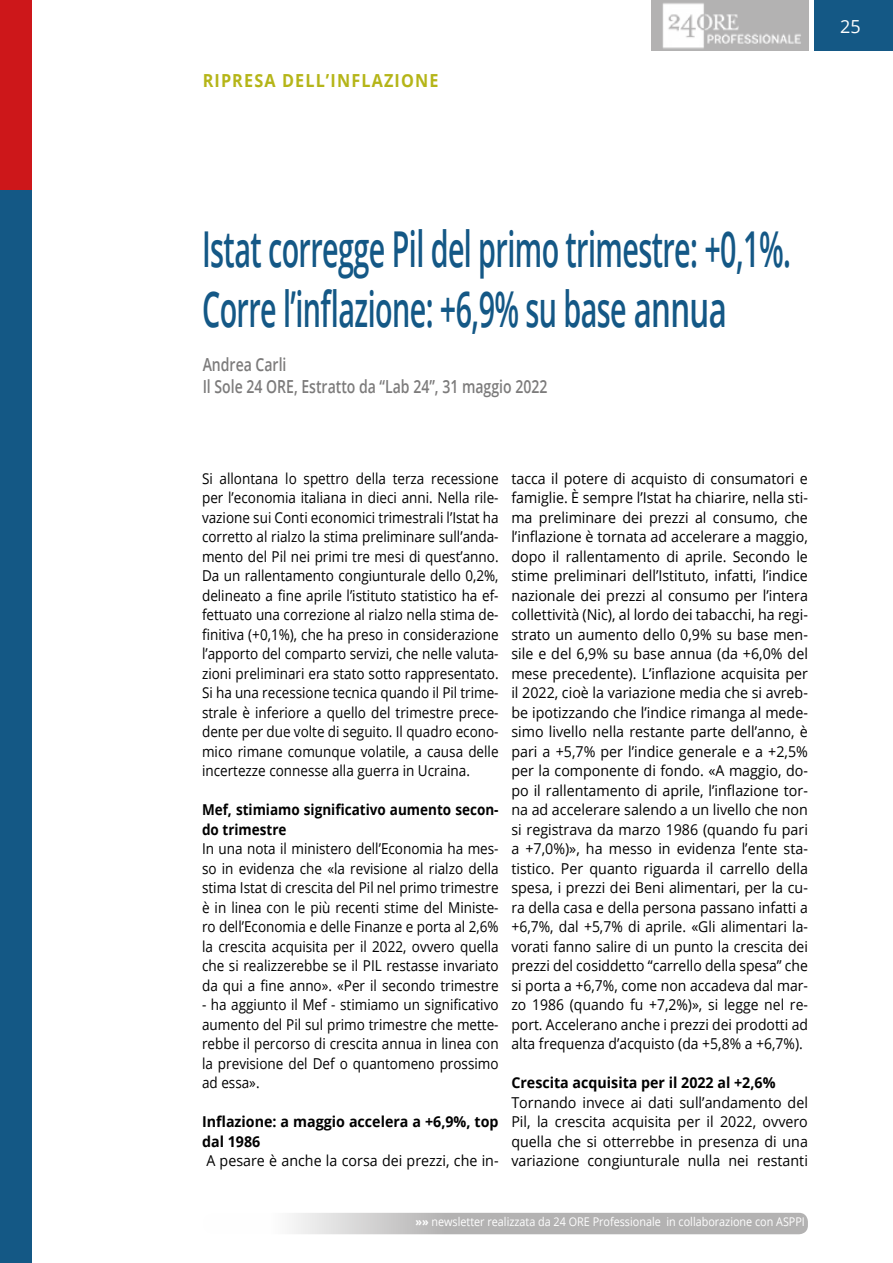
<style>
.page{position:relative;width:893px;height:1263px;background:#fff}
.page>*{position:absolute;margin:0;border:0;box-sizing:border-box;transform-origin:0 0}
.t1{font:600 49.5px/59.4px "Open Sans";letter-spacing:-.02em;color:#145886;scale:.58 1}
.t2{font:600 18px/21.6px "Open Sans";color:#7c7b7b;scale:.78 1}
.t3{font:700 18px "Open Sans";letter-spacing:.07em;color:#b5b518;scale:.9 1}
.t4{font:18px "Open Sans";color:#fff}
.t5{font:15px/19.5px "Open Sans";color:#000;text-align:justify;scale:.95 1}
.t6{font:15px/19.5px "Open Sans";color:#000;text-align:justify;scale:.9 1}
.t7{font:700 15px/19.5px "Open Sans";color:#000;scale:.95 1}
.t8{font:700 15px/19.5px "Open Sans";color:#000;scale:.9 1}
.t9{font:12px "Open Sans";color:#fff;scale:.9 1}
.s1{font-weight:700}
</style>
<div class="page">
<div style="left:0;top:130px;width:32px;height:1133px;background:#145885"></div>
<div style="left:0;top:0;width:32px;height:189px;background:#cd171a"></div>
<div style="left:814px;top:0;width:79px;height:51px;background:#145885"></div>
<svg style="left:203px;top:1213px;width:605px;height:21px;fill:#b3b2b2"></svg>
<img style="left:651px;top:0;width:157px;height:51px">
<p class="t3" style="left:203px;top:68px;width:263px">RIPRESA DELL’INFLAZIONE</p>
<p class="t4" style="left:840px;top:14px;width:22px">25</p>
<h1 class="t1" style="left:202px;top:219px;width:1017px">Istat corregge Pil del primo trimestre: +0,1%.<br>Corre l’inflazione: +6,9% su base annua</h1>
<p class="t2" style="left:203px;top:353px;width:443px">Andrea Carli<br>Il Sole 24 ORE, Estratto da “Lab 24”, 31 maggio 2022</p>
<p class="t6" style="left:202px;top:468px;width:331px">Si allontana lo spettro della terza recessione per l’economia italiana in dieci anni. Nella rile&shy;vazione sui Conti economici trimestrali l’Istat ha corretto al rialzo la stima preliminare sull’anda&shy;mento del Pil nei primi tre mesi di quest’anno.<br>Da un rallentamento congiunturale dello 0,2%, delineato a fine aprile l’istituto statistico ha ef&shy;fettuato una correzione al rialzo nella stima de&shy;finitiva (+0,1%), che ha preso in considerazione l’apporto del comparto servizi, che nelle valuta&shy;zioni preliminari era stato sotto rappresentato.<br>Si ha una recessione tecnica quando il Pil trime&shy;strale è inferiore a quello del trimestre prece&shy;dente per due volte di seguito. Il quadro econo&shy;mico rimane comunque volatile, a causa delle incertezze connesse alla guerra in Ucraina.</p>
<p class="t8" style="left:202px;top:799px;width:331px">Mef, stimiamo significativo aumento secon&shy;do trimestre</p>
<p class="t6" style="left:202px;top:838px;width:331px">In una nota il ministero dell’Economia ha mes&shy;so in evidenza che «la revisione al rialzo della stima Istat di crescita del Pil nel primo trimestre è in linea con le più recenti stime del Ministe&shy;ro dell’Economia e delle Finanze e porta al 2,6% la crescita acquisita per il 2022, ovvero quella che si realizzerebbe se il PIL restasse invariato da qui a fine anno». «Per il secondo trimestre</p>
<p class="t6" style="left:202px;top:994px;width:331px">- ha aggiunto il Mef - stimiamo un significativo aumento del Pil sul primo trimestre che mette&shy;rebbe il percorso di crescita annua in linea con la previsione del Def o quantomeno prossimo ad essa».</p>
<p class="t7" style="left:202px;top:1111px;width:314px">Inflazione: a maggio accelera a +6,9%, top dal 1986</p>
<p class="t5" style="left:206px;top:1150px;width:309px">A pesare è anche la corsa dei prezzi, che in-</p>
<p class="t5" style="left:511px;top:468px;width:314px">tacca il potere di acquisto di consumatori e famiglie. È sempre l’Istat ha chiarire, nella sti&shy;ma preliminare dei prezzi al consumo, che l’inflazione è tornata ad accelerare a maggio, dopo il rallentamento di aprile. Secondo le stime preliminari dell’Istituto, infatti, l’indice nazionale dei prezzi al consumo per l’intera collettività (Nic), al lordo dei tabacchi, ha regi&shy;strato un aumento dello 0,9% su base men&shy;sile e del 6,9% su base annua (da +6,0% del mese precedente). L’inflazione acquisita per il 2022, cioè la variazione media che si avreb&shy;be ipotizzando che l’indice rimanga al mede&shy;simo livello nella restante parte dell’anno, è pari a +5,7% per l’indice generale e a +2,5% per la componente di fondo. «A maggio, do&shy;po il rallentamento di aprile, l’inflazione tor&shy;na ad accelerare salendo a un livello che non si registrava da marzo 1986 (quando fu pari a +7,0%)», ha messo in evidenza l’ente sta&shy;tistico. Per quanto riguarda il carrello della spesa, i prezzi dei Beni alimentari, per la cu&shy;ra della casa e della persona passano infatti a +6,7%, dal +5,7% di aprile. «Gli alimentari la&shy;vorati fanno salire di un punto la crescita dei prezzi del cosiddetto “carrello della spesa” che si porta a +6,7%, come non accadeva dal mar&shy;zo 1986 (quando fu +7,2%)», si legge nel re&shy;port. Accelerano anche i prezzi dei prodotti ad alta frequenza d’acquisto (da +5,8% a +6,7%).</p>
<p class="t7" style="left:511px;top:1072px;width:280px">Crescita acquisita per il 2022 al +2,6%</p>
<p class="t5" style="left:511px;top:1092px;width:314px">Tornando invece ai dati sull’andamento del Pil, la crescita acquisita per il 2022, ovvero quella che si otterrebbe in presenza di una variazione congiunturale nulla nei restanti</p>
<p class="t9" style="left:415px;top:1214px;width:434px"><span class="s1">»»</span> newsletter realizzata da 24 ORE Professionale in collaborazione con ASPPI</p>
</div>
